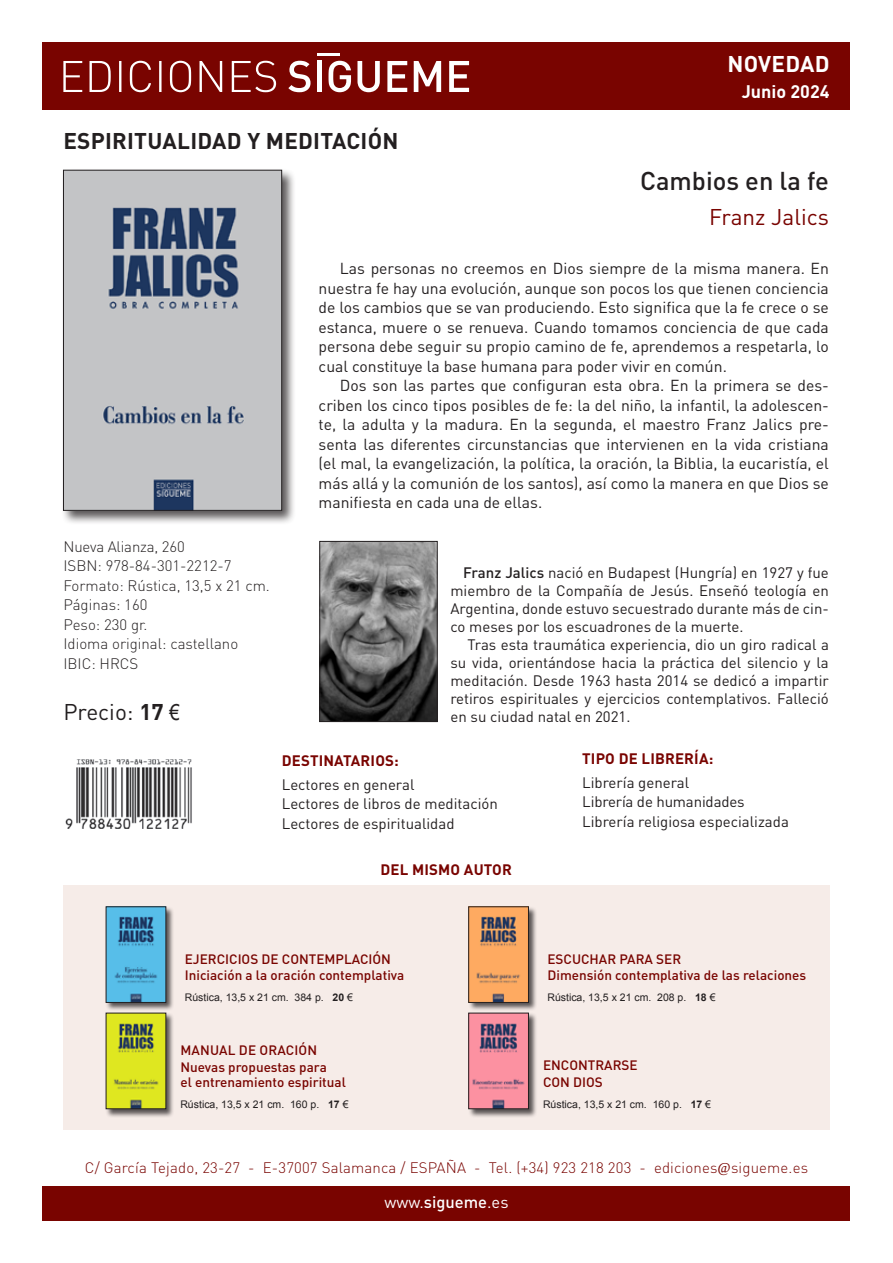
<style>
.page{position:relative;width:893px;height:1263px;background:#fff}
.page>*{position:absolute;margin:0;border:0;box-sizing:border-box;transform-origin:0 0}
.t1{font:500 25.5px "DIN Pro";color:#231f20}
.t2{font:700 22.5px "DIN Pro";letter-spacing:.01em;color:#231f20}
.t3{font:22.5px "DIN Pro";color:#790400}
.t4{font:22.5px "DIN Pro";color:#231f20}
.t5{font:700 22.5px "DIN Pro";letter-spacing:.01em;color:#fff}
.t6{font:700 18px "DIN Pro";color:#fff}
.t7{font:16.5px "DIN Pro";color:#fff}
.t8{font:15.75px/19.5px "DIN Pro";color:#231f20;text-align:justify}
.t9{font:15px/18px "DIN Pro";color:#231f20;text-align:justify}
.t10{font:300 15px/19.5px "DIN Pro";color:#231f20}
.t11{font:300 15px "DIN Pro";letter-spacing:.01em;color:#790400}
.t12{font:700 15px "DIN Pro";letter-spacing:.01em;color:#790400}
.t13{font:500 13.5px/16.5px "DIN Pro";color:#790400}
.t14{font:10.5px "Arial";color:#231f20}
.s1{font-weight:700}
.s2{font-family:"Arial Narrow"}
.s3{font-weight:500}
.s4{font-family:"Sakkal Majalla";font-weight:400;font-size:19.5px}
</style>
<div class="page">
<div style="left:43px;top:1186px;width:807px;height:34px;background:#790400"></div>
<div style="left:43px;top:43px;width:807px;height:67px;background:#790400"></div>
<hr style="left:317px;top:53px;width:23px;height:3px;background:#fff">
<svg style="left:288px;top:61px;width:23px;height:31px"></svg>
<div style="left:317px;top:61px;width:5px;height:31px;background:#fff"></div>
<svg style="left:329px;top:61px;width:22px;height:31px"></svg>
<svg style="left:357px;top:61px;width:23px;height:31px"></svg>
<svg style="left:387px;top:61px;width:20px;height:31px"></svg>
<svg style="left:414px;top:61px;width:27px;height:31px"></svg>
<svg style="left:449px;top:61px;width:20px;height:31px"></svg>
<svg style="left:63px;top:61px;width:213px;height:31px"></svg>
<div style="left:61px;top:168px;width:235px;height:357px;background:#231f20;opacity:.75"></div>
<img style="left:65px;top:172px;width:215px;height:336px">
<div style="left:63px;top:170px;width:219px;height:340px;border:1px solid #231f20"></div>
<div style="left:63px;top:885px;width:767px;height:245px;background:#f6ece8"></div>
<img style="left:65px;top:759px;width:127px;height:69px">
<img style="left:322px;top:543px;width:113px;height:177px">
<div style="left:320px;top:541px;width:117px;height:181px;border:1px solid #231f20"></div>
<div style="left:468px;top:1012px;width:69px;height:106px;background:#231f20;opacity:.75"></div>
<img style="left:471px;top:1015px;width:56px;height:92px">
<div style="left:469px;top:1013px;width:60px;height:96px;border:1px solid #231f20"></div>
<div style="left:468px;top:906px;width:69px;height:105px;background:#231f20;opacity:.75"></div>
<img style="left:471px;top:909px;width:56px;height:91px">
<div style="left:469px;top:907px;width:60px;height:95px;border:1px solid #231f20"></div>
<div style="left:106px;top:1012px;width:69px;height:106px;background:#231f20;opacity:.75"></div>
<img style="left:108px;top:1015px;width:56px;height:92px">
<div style="left:106px;top:906px;width:69px;height:105px;background:#231f20;opacity:.75"></div>
<img style="left:108px;top:909px;width:56px;height:91px">
<h2 class="t5" style="left:727px;top:49px;width:104px">NOVEDAD</h2>
<h2 class="t2" style="left:63px;top:126px;width:336px">ESPIRITUALIDAD Y MEDITACIÓN</h2>
<p class="t6" style="left:742px;top:80px;width:89px">Junio 2024</p>
<p class="t10" style="left:63px;top:536px;width:208px">Nueva Alianza, 260<br>ISBN: 978-84-301-2212-7<br>Formato: Rústica, 13,5 x 21 cm.<br>Páginas: 160<br>Peso: 230 gr.<br>Idioma original: castellano<br>IBIC: HRCS</p>
<h2 class="t4" style="left:63px;top:697px;width:118px">Precio: <span class="s1">17</span> <span class="s2">€</span></h2>
<h1 class="t1" style="left:640px;top:163px;width:190px">Cambios en la fe</h1>
<h2 class="t3" style="left:709px;top:202px;width:121px">Franz Jalics</h2>
<p class="t8" style="left:319px;top:258px;width:512px;text-indent:21px">Las personas no creemos en Dios siempre de la misma manera. En nuestra fe hay una evolución, aunque son pocos los que tienen conciencia de los cambios que se van produciendo. Esto significa que la fe crece o se estanca, muere o se renueva. Cuando tomamos conciencia de que cada persona debe seguir su propio camino de fe, aprendemos a respetarla, lo cual constituye la base humana para poder vivir en común.</p>
<p class="t8" style="left:319px;top:375px;width:512px;text-indent:21px">Dos son las partes que configuran esta obra. En la primera se des&shy;criben los cinco tipos posibles de fe: la del niño, la infantil, la adolescen&shy;te, la adulta y la madura. En la segunda, el maestro Franz Jalics pre&shy;senta las diferentes circunstancias que intervienen en la vida cristiana (el mal, la evangelización, la política, la oración, la Biblia, la eucaristía, el más allá y la comunión de los santos), así como la manera en que Dios se manifiesta en cada una de ellas.</p>
<p class="t9" style="left:450px;top:563px;width:380px;text-indent:13px"><span class="s3">Franz Jalics</span> nació en Budapest (Hungría) en 1927 y fue miembro de la Compañía de Jesús. Enseñó teología en Argentina, donde estuvo secuestrado durante más de cin&shy;co meses por los escuadrones de la muerte.</p>
<p class="t9" style="left:450px;top:635px;width:380px;text-indent:17px">Tras esta traumática experiencia, dio un giro radical a su vida, orientándose hacia la práctica del silencio y la meditación. Desde 1963 hasta 2014 se dedicó a impartir retiros espirituales y ejercicios contemplativos. Falleció en su ciudad natal en 2021.</p>
<p class="t12" style="left:282px;top:750px;width:119px">DESTINATARIOS:</p>
<p class="t9" style="left:282px;top:774px;width:218px;line-height:19.5px;text-align:left">Lectores en general<br>Lectores de libros de meditación<br>Lectores de espiritualidad</p>
<p class="t12" style="left:380px;top:859px;width:133px">DEL MISMO AUTOR</p>
<p class="t12" style="left:582px;top:749px;width:133px">TIPO DE LIBRERÍA:</p>
<p class="t9" style="left:582px;top:772px;width:208px;line-height:19.5px;text-align:left">Librería general<br>Librería de humanidades<br>Librería religiosa especializada</p>
<p class="t13" style="left:185px;top:950px;width:221px">EJERCICIOS DE CONTEMPLACIÓN<br>Iniciación a la oración contemplativa</p>
<p class="t14" style="left:185px;top:991px;width:170px">Rústica, 13,5 x 21 cm. 384 p. <span class="s1">20</span> €</p>
<p class="t13" style="left:180px;top:1041px;width:148px">MANUAL DE ORACIÓN<br>Nuevas propuestas para</p>
<p class="t13" style="left:180px;top:1073px;width:167px">el entrenamiento espiritual</p>
<p class="t14" style="left:180px;top:1097px;width:170px">Rústica, 13,5 x 21 cm. 160 p. <span class="s1">17</span> €</p>
<p class="t13" style="left:547px;top:950px;width:260px">ESCUCHAR PARA SER<br>Dimensión contemplativa de las relaciones</p>
<p class="t14" style="left:547px;top:991px;width:170px">Rústica, 13,5 x 21 cm. 208 p. <span class="s1">18</span> €</p>
<p class="t13" style="left:543px;top:1056px;width:96px">ENCONTRARSE<br>CON DIOS</p>
<p class="t14" style="left:543px;top:1097px;width:170px">Rústica, 13,5 x 21 cm. 160 p. <span class="s1">17</span> €</p>
<p class="t11" style="left:85px;top:1157px;width:725px">C/ García Tejado, 23-27 - E-37007 Salamanca / ESPAÑA - Tel. (+34) 923 218 203 - ediciones<span class="s4">@</span>sigueme.es</p>
<p class="t7" style="left:384px;top:1191px;width:126px">www.<span class="s3">sigueme</span>.es</p>
</div>
